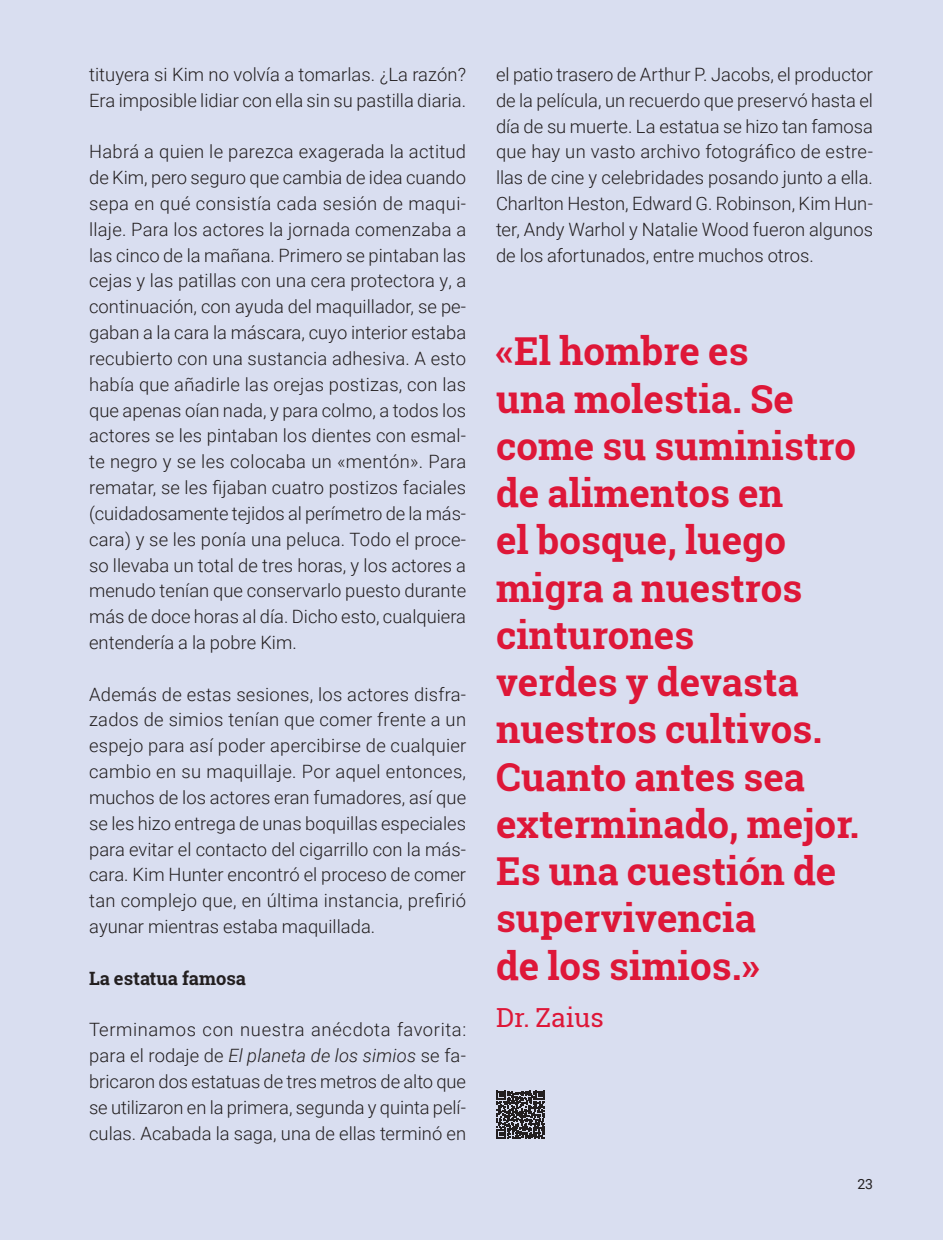
<style>
.page{position:relative;width:943px;height:1240px;background:#d9def0}
.page>*{position:absolute;margin:0;border:0;box-sizing:border-box;transform-origin:0 0}
.t1{font:700 38.5px/47.2px "Roboto Slab";color:#de1738}
.t2{font:26.25px "Roboto Slab";color:#de1738}
.t3{font:300 18.38px/25.9px "Roboto";color:#231f20;text-align:justify}
.t4{font:700 18.38px "Roboto Slab";color:#231f20}
.t5{font:14px "Roboto";color:#231f20}
.s1{font-style:italic}
</style>
<div class="page">
<svg style="left:497px;top:1091px;width:48px;height:48px"></svg>
<p class="t3" style="left:89px;top:61px;width:378px">tituyera si Kim no volvía a tomarlas. ¿La razón?<br>Era imposible lidiar con ella sin su pastilla diaria.</p>
<p class="t3" style="left:89px;top:138px;width:379px">Habrá a quien le parezca exagerada la actitud de Kim, pero seguro que cambia de idea cuando sepa en qué consistía cada sesión de maqui&shy;llaje. Para los actores la jornada comenzaba a las cinco de la mañana. Primero se pintaban las cejas y las patillas con una cera protectora y, a continuación, con ayuda del maquillador, se pe&shy;gaban a la cara la máscara, cuyo interior estaba recubierto con una sustancia adhesiva. A esto había que añadirle las orejas postizas, con las que apenas oían nada, y para colmo, a todos los actores se les pintaban los dientes con esmal&shy;te negro y se les colocaba un «mentón». Para rematar, se les fijaban cuatro postizos faciales (cuidadosamente tejidos al perímetro de la más&shy;cara) y se les ponía una peluca. Todo el proce&shy;so llevaba un total de tres horas, y los actores a menudo tenían que conservarlo puesto durante más de doce horas al día. Dicho esto, cualquiera entendería a la pobre Kim.</p>
<p class="t3" style="left:89px;top:680px;width:379px">Además de estas sesiones, los actores disfra&shy;zados de simios tenían que comer frente a un espejo para así poder apercibirse de cualquier cambio en su maquillaje. Por aquel entonces, muchos de los actores eran fumadores, así que se les hizo entrega de unas boquillas especiales para evitar el contacto del cigarrillo con la más&shy;cara. Kim Hunter encontró el proceso de comer tan complejo que, en última instancia, prefirió ayunar mientras estaba maquillada.</p>
<p class="t4" style="left:89px;top:965px;width:158px">La estatua famosa</p>
<p class="t3" style="left:89px;top:1016px;width:379px">Terminamos con nuestra anécdota favorita: para el rodaje de <span class="s1">El planeta de los simios</span> se fa&shy;bricaron dos estatuas de tres metros de alto que se utilizaron en la primera, segunda y quinta pelí&shy;culas. Acabada la saga, una de ellas terminó en</p>
<p class="t3" style="left:496px;top:61px;width:379px">el patio trasero de Arthur P. Jacobs, el productor de la película, un recuerdo que preservó hasta el día de su muerte. La estatua se hizo tan famosa que hay un vasto archivo fotográfico de estre&shy;llas de cine y celebridades posando junto a ella.<br>Charlton Heston, Edward G. Robinson, Kim Hun&shy;ter, Andy Warhol y Natalie Wood fueron algunos de los afortunados, entre muchos otros.</p>
<h1 class="t1" style="left:496px;top:327px;width:365px">«El hombre es<br>una molestia. Se come su suministro de alimentos en<br>el bosque, luego migra a nuestros cinturones<br>verdes y devasta nuestros cultivos.<br>Cuanto antes sea exterminado, mejor.<br>Es una cuestión de supervivencia<br>de los simios.»</h1>
<h2 class="t2" style="left:496px;top:999px;width:109px">Dr. Zaius</h2>
<p class="t5" style="left:857px;top:1174px;width:17px">23</p>
</div>
